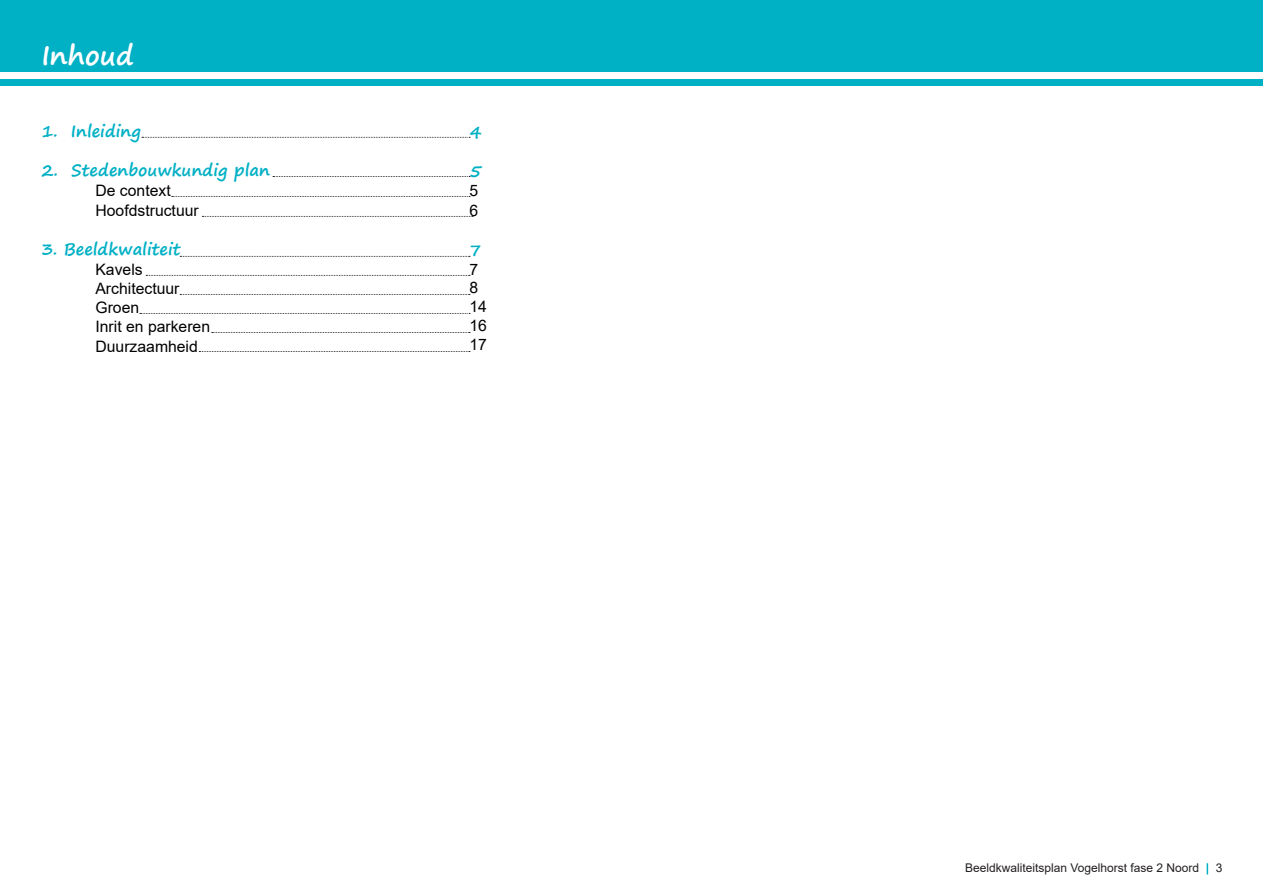
<style>
.page{position:relative;width:1263px;height:893px;background:#fff}
.page>*{position:absolute;margin:0;border:0;box-sizing:border-box;transform-origin:0 0}
.t1{font:700 27px "Segoe Print";color:#fff}
.t2{font:700 16.5px "Segoe Print";color:#00b0c5}
.t3{font:15.75px "Arial";color:#000001}
.t4{font:12px "Arial";color:#231f20}
</style>
<div class="page">
<svg style="left:1206px;top:863px;width:2px;height:11px"></svg>
<div style="left:0;top:0;width:1263px;height:85px;background:#00b0c5"></div>
<div style="left:0;top:72px;width:1263px;height:7px;background:#fff"></div>
<svg style="left:142px;top:137px;width:328px;height:1px"></svg>
<svg style="left:273px;top:176px;width:197px;height:1px"></svg>
<svg style="left:202px;top:216px;width:271px;height:1px"></svg>
<svg style="left:180px;top:256px;width:290px;height:1px"></svg>
<svg style="left:180px;top:294px;width:290px;height:1px"></svg>
<svg style="left:212px;top:332px;width:258px;height:1px"></svg>
<svg style="left:146px;top:275px;width:324px;height:1px"></svg>
<svg style="left:172px;top:196px;width:298px;height:1px"></svg>
<svg style="left:140px;top:313px;width:330px;height:1px"></svg>
<svg style="left:199px;top:351px;width:271px;height:1px"></svg>
<p class="t1" style="left:41px;top:30px;width:94px">Inhoud</p>
<p class="t2" style="left:41px;top:116px;width:101px">1. Inleiding</p>
<p class="t2" style="left:41px;top:155px;width:230px">2. Stedenbouwkundig plan</p>
<p class="t3" style="left:95px;top:180px;width:77px">De context</p>
<p class="t3" style="left:95px;top:199px;width:105px">Hoofdstructuur</p>
<p class="t2" style="left:41px;top:234px;width:140px">3. Beeldkwaliteit</p>
<p class="t3" style="left:95px;top:259px;width:49px">Kavels</p>
<p class="t3" style="left:95px;top:278px;width:86px">Architectuur</p>
<p class="t3" style="left:95px;top:297px;width:45px">Groen</p>
<p class="t3" style="left:95px;top:316px;width:116px">Inrit en parkeren</p>
<p class="t3" style="left:95px;top:335px;width:104px">Duurzaamheid</p>
<p class="t2" style="left:469px;top:117px;width:14px">4</p>
<p class="t2" style="left:469px;top:156px;width:14px">5</p>
<p class="t3" style="left:469px;top:180px;width:10px">5</p>
<p class="t3" style="left:469px;top:200px;width:10px">6</p>
<p class="t2" style="left:469px;top:235px;width:14px">7</p>
<p class="t3" style="left:469px;top:258px;width:10px">7</p>
<p class="t3" style="left:469px;top:277px;width:10px">8</p>
<p class="t3" style="left:469px;top:296px;width:19px">14</p>
<p class="t3" style="left:469px;top:315px;width:19px">16</p>
<p class="t3" style="left:469px;top:334px;width:19px">17</p>
<p class="t4" style="left:965px;top:859px;width:236px">Beeldkwaliteitsplan Vogelhorst fase 2 Noord</p>
<p class="t4" style="left:1216px;top:859px;width:8px">3</p>
</div>
